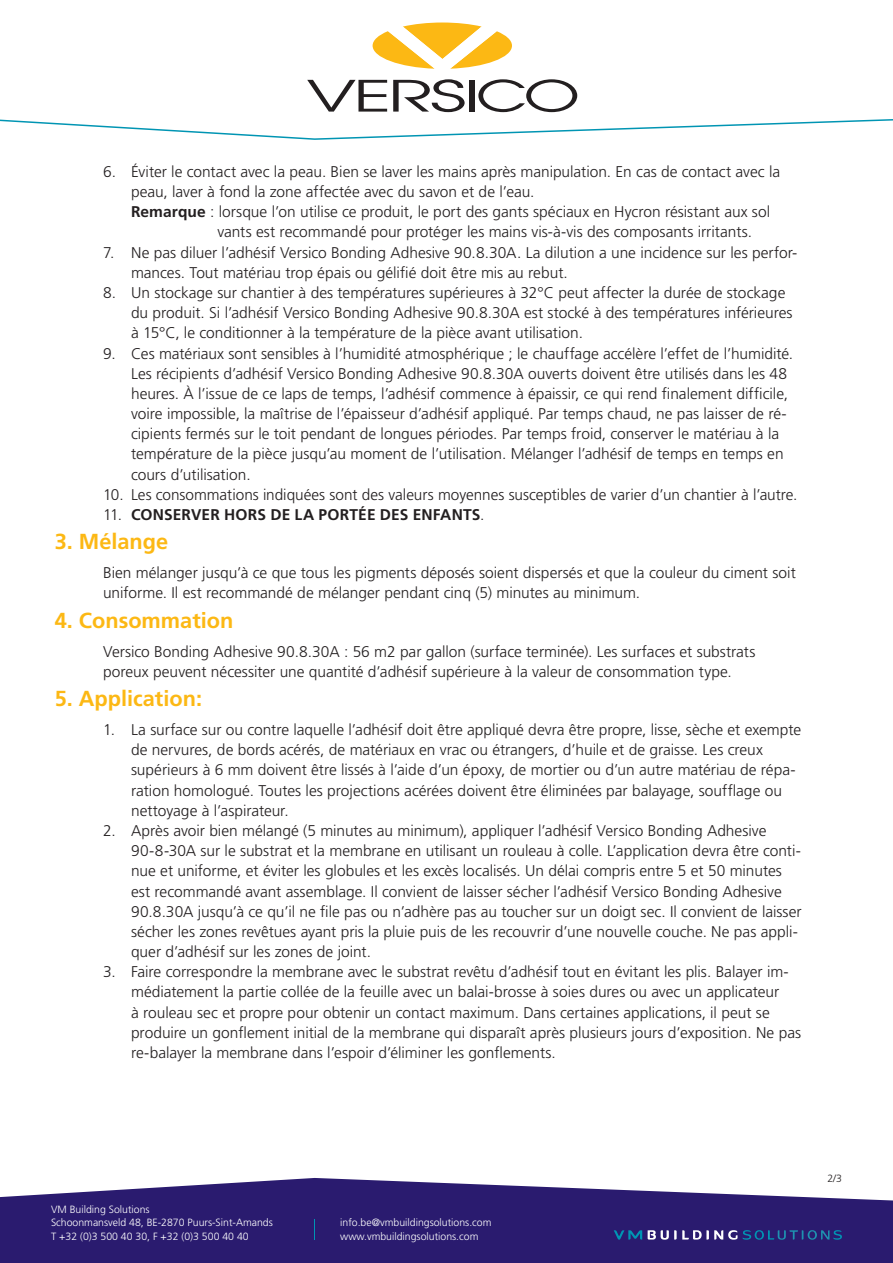
<style>
.page{position:relative;width:893px;height:1263px;background:#fff}
.page>*{position:absolute;margin:0;border:0;box-sizing:border-box;transform-origin:0 0}
.t1{font:700 21.75px "Frutiger";color:#fcb814}
.t2{font:300 15.45px/20.2px "Frutiger";color:#231f20}
.t3{font:700 15.45px "Frutiger";letter-spacing:.01em;color:#231f20}
.t4{font:13.95px "Frutiger";letter-spacing:.005em;color:#fff}
.t5{font:300 10.5px/13.5px "Frutiger";color:#fff}
.t6{font:300 10.5px "Frutiger";color:#231f20}
.s1{font-weight:700}
.s2{font-weight:300}
.s3{font-weight:900}
.s4{font-weight:900;font-size:9.75px}
</style>
<div class="page">
<svg style="left:0;top:22px;width:893px;height:118px"></svg>
<svg style="left:0;top:1178px;width:893px;height:85px;background:#453881"></svg>
<svg style="left:648px;top:1230px;width:89px;height:9px"></svg>
<svg style="left:743px;top:1230px;width:99px;height:9px"></svg>
<svg style="left:614px;top:1230px;width:28px;height:9px"></svg>
<svg style="left:314px;top:1219px;width:1px;height:20px"></svg>
<svg style="left:307px;top:80px;width:80px;height:32px"></svg>
<svg style="left:393px;top:79px;width:72px;height:33px"></svg>
<div style="left:469px;top:80px;width:5px;height:32px;background:#231f20"></div>
<svg style="left:478px;top:79px;width:99px;height:33px"></svg>
<svg style="left:373px;top:23px;width:139px;height:46px"></svg>
<p class="t2" style="left:103px;top:161px;width:679px">6. Éviter le contact avec la peau. Bien se laver les mains après manipulation. En cas de contact avec la</p>
<p class="t2" style="left:131px;top:182px;width:405px">peau, laver à fond la zone affectée avec du savon et de l’eau.</p>
<p class="t2" style="left:131px;top:202px;width:641px"><span class="s1">Remarque</span> : lorsque l’on utilise ce produit, le port des gants spéciaux en Hycron résistant aux sol</p>
<p class="t2" style="left:217px;top:222px;width:536px">vants est recommandé pour protéger les mains vis-à-vis des composants irritants.</p>
<p class="t2" style="left:131px;top:242px;width:668px;text-indent:-28px">7. Ne pas diluer l’adhésif Versico Bonding Adhesive 90.8.30A. La dilution a une incidence sur les perfor&shy;mances. Tout matériau trop épais ou gélifié doit être mis au rebut.</p>
<p class="t2" style="left:131px;top:282px;width:663px;text-indent:-28px">8. Un stockage sur chantier à des températures supérieures à 32°C peut affecter la durée de stockage du produit. Si l’adhésif Versico Bonding Adhesive 90.8.30A est stocké à des températures inférieures à 15°C, le conditionner à la température de la pièce avant utilisation.</p>
<p class="t2" style="left:131px;top:343px;width:664px;text-indent:-28px">9. Ces matériaux sont sensibles à l’humidité atmosphérique ; le chauffage accélère l’effet de l’humidité.<br>Les récipients d’adhésif Versico Bonding Adhesive 90.8.30A ouverts doivent être utilisés dans les 48 heures. À l’issue de ce laps de temps, l’adhésif commence à épaissir, ce qui rend finalement difficile, voire impossible, la maîtrise de l’épaisseur d’adhésif appliqué. Par temps chaud, ne pas laisser de ré&shy;cipients fermés sur le toit pendant de longues périodes. Par temps froid, conserver le matériau à la température de la pièce jusqu’au moment de l’utilisation. Mélanger l’adhésif de temps en temps en cours d’utilisation.</p>
<p class="t2" style="left:103px;top:484px;width:696px">10. Les consommations indiquées sont des valeurs moyennes susceptibles de varier d’un chantier à l’autre.</p>
<p class="t3" style="left:103px;top:505px;width:383px"><span class="s2">11.</span> CONSERVER HORS DE LA PORTÉE DES ENFANTS<span class="s2">.</span></p>
<h1 class="t1" style="left:55px;top:529px;width:115px">3. Mélange</h1>
<p class="t2" style="left:103px;top:563px;width:694px">Bien mélanger jusqu’à ce que tous les pigments déposés soient dispersés et que la couleur du ciment soit uniforme. Il est recommandé de mélanger pendant cinq (5) minutes au minimum.</p>
<h1 class="t1" style="left:55px;top:607px;width:180px">4. Consommation</h1>
<p class="t2" style="left:103px;top:641px;width:654px">Versico Bonding Adhesive 90.8.30A : 56 m2 par gallon (surface terminée). Les surfaces et substrats poreux peuvent nécessiter une quantité d’adhésif supérieure à la valeur de consommation type.</p>
<h1 class="t1" style="left:55px;top:686px;width:149px">5. Application:</h1>
<p class="t2" style="left:131px;top:719px;width:672px;text-indent:-28px">1. La surface sur ou contre laquelle l’adhésif doit être appliqué devra être propre, lisse, sèche et exempte de nervures, de bords acérés, de matériaux en vrac ou étrangers, d’huile et de graisse. Les creux supérieurs à 6 mm doivent être lissés à l’aide d’un époxy, de mortier ou d’un autre matériau de répa&shy;ration homologué. Toutes les projections acérées doivent être éliminées par balayage, soufflage ou nettoyage à l’aspirateur.</p>
<p class="t2" style="left:131px;top:820px;width:672px;text-indent:-28px">2. Après avoir bien mélangé (5 minutes au minimum), appliquer l’adhésif Versico Bonding Adhesive 90-8-30A sur le substrat et la membrane en utilisant un rouleau à colle. L’application devra être conti&shy;nue et uniforme, et éviter les globules et les excès localisés. Un délai compris entre 5 et 50 minutes est recommandé avant assemblage. Il convient de laisser sécher l’adhésif Versico Bonding Adhesive 90.8.30A jusqu’à ce qu’il ne file pas ou n’adhère pas au toucher sur un doigt sec. Il convient de laisser sécher les zones revêtues ayant pris la pluie puis de les recouvrir d’une nouvelle couche. Ne pas appli&shy;quer d’adhésif sur les zones de joint.</p>
<p class="t2" style="left:131px;top:962px;width:671px;text-indent:-28px">3. Faire correspondre la membrane avec le substrat revêtu d’adhésif tout en évitant les plis. Balayer im&shy;médiatement la partie collée de la feuille avec un balai-brosse à soies dures ou avec un applicateur<br>à rouleau sec et propre pour obtenir un contact maximum. Dans certaines applications, il peut se produire un gonflement initial de la membrane qui disparaît après plusieurs jours d’exposition. Ne pas re-balayer la membrane dans l’espoir d’éliminer les gonflements.</p>
<p class="t5" style="left:51px;top:1202px;width:223px">VM Building Solutions<br>Schoonmansveld 48, BE-2870 Puurs-Sint-Amands<br>T +32 (0)3 500 40 30, F +32 (0)3 500 40 40</p>
<p class="t5" style="left:340px;top:1216px;width:153px">info.be@vmbuildingsolutions.com www.vmbuildingsolutions.com</p>
<p class="t4" style="left:55px;top:1219px;width:355px"><span class="s3">I.R.S-Btech nv-</span><span class="s4">sa</span> | Europalaan 73 | BE-9800 Deinze</p>
<p class="t6" style="left:827px;top:1172px;width:16px">2/3</p>
</div>
